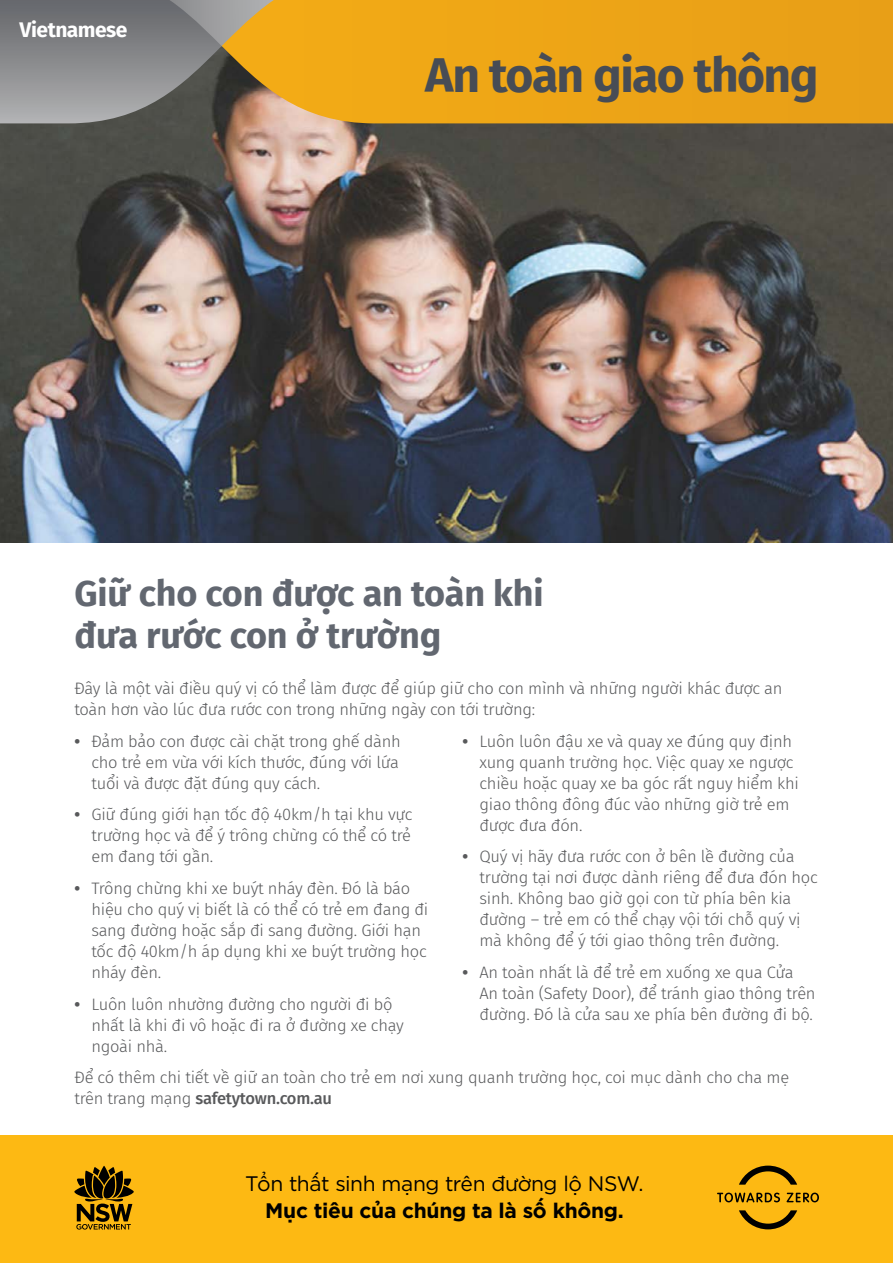
<style>
.page{position:relative;width:893px;height:1263px;background:#fff}
.page>*{position:absolute;margin:0;border:0;box-sizing:border-box;transform-origin:0 0}
.t1{font:700 48px "Fira Sans";letter-spacing:-.035em;color:#474c55}
.Page_Heading{font:700 36px/42px "Fira Sans";letter-spacing:-.005em;color:#626770}
.t2{font:21px "Gotham Ay Pro";letter-spacing:-.02em;color:#000}
.t3{font:700 21px "Gotham Ay Pro";letter-spacing:-.015em;color:#000}
.t4{font:700 21px "Fira Sans";letter-spacing:-.02em;color:#fff}
.Body{font:300 16.5px/21px "Fira Sans";letter-spacing:-.015em;color:#58595b}
.s1{font-weight:700}
.s2{font-weight:500}
</style>
<div class="page">
<div style="left:0;top:1135px;width:893px;height:128px;background:#fdb913"></div>
<svg style="left:74px;top:1166px;width:60px;height:63px"></svg>
<svg style="left:739px;top:1210px;width:58px;height:19px"></svg>
<svg style="left:739px;top:1165px;width:58px;height:20px"></svg>
<svg style="left:717px;top:1192px;width:63px;height:10px"></svg>
<svg style="left:787px;top:1192px;width:32px;height:10px"></svg>
<img style="left:0;top:123px;width:893px;height:419px">
<div style="left:370px;top:0;width:523px;height:123px;background:#eca417"></div>
<svg style="left:0;top:0;width:370px;height:123px;background:#a48d61"></svg>
<p class="t4" style="left:20px;top:12px;width:109px">Vietnamese</p>
<h1 class="t1" style="left:425px;top:34px;width:395px">An toàn giao thông</h1>
<p class="Page_Heading" style="left:74px;top:569px;width:471px">Giữ cho con được an toàn khi đưa rước con ở trường</p>
<p class="Body" style="left:74px;top:678px;width:710px">Đây là một vài điều quý vị có thể làm được để giúp giữ cho con mình và những người khác được an toàn hơn vào lúc đưa rước con trong những ngày con tới trường:</p>
<p class="Body" style="left:91px;top:730px;width:311px;text-align:justify;text-indent:-17px"><span class="s1">•</span> Đảm bảo con được cài chặt trong ghế dành cho trẻ em vừa với kích thước, đúng với lứa tuổi và được đặt đúng quy cách.</p>
<p class="Body" style="left:91px;top:804px;width:323px;text-align:justify;text-indent:-17px"><span class="s1">•</span> Giữ đúng giới hạn tốc độ 40km/h tại khu vực trường học và để ý trông chừng có thể có trẻ em đang tới gần.</p>
<p class="Body" style="left:91px;top:878px;width:338px;text-indent:-17px"><span class="s1">•</span> Trông chừng khi xe buýt nháy đèn. Đó là báo hiệu cho quý vị biết là có thể có trẻ em đang đi sang đường hoặc sắp đi sang đường. Giới hạn tốc độ 40km/h áp dụng khi xe buýt trường học nháy đèn.</p>
<p class="Body" style="left:91px;top:993px;width:314px;text-indent:-17px"><span class="s1">•</span> Luôn luôn nhường đường cho người đi bộ nhất là khi đi vô hoặc đi ra ở đường xe chạy ngoài nhà.</p>
<p class="Body" style="left:479px;top:730px;width:321px;text-indent:-17px"><span class="s1">•</span> Luôn luôn đậu xe và quay xe đúng quy định xung quanh trường học. Việc quay xe ngược chiều hoặc quay xe ba góc rất nguy hiểm khi giao thông đông đúc vào những giờ trẻ em được đưa đón.</p>
<p class="Body" style="left:479px;top:846px;width:340px;text-indent:-17px"><span class="s1">•</span> Quý vị hãy đưa rước con ở bên lề đường của trường tại nơi được dành riêng để đưa đón học sinh. Không bao giờ gọi con từ phía bên kia đường – trẻ em có thể chạy vội tới chỗ quý vị mà không để ý tới giao thông trên đường.</p>
<p class="Body" style="left:479px;top:962px;width:338px;text-indent:-17px"><span class="s1">•</span> An toàn nhất là để trẻ em xuống xe qua Cửa<br>An toàn (Safety Door), để tránh giao thông trên đường. Đó là cửa sau xe phía bên đường đi bộ.</p>
<p class="Body" style="left:74px;top:1067px;width:716px">Để có thêm chi tiết về giữ an toàn cho trẻ em nơi xung quanh trường học, coi mục dành cho cha mẹ trên trang mạng <span class="s2">safetytown.com.au</span></p>
<p class="t2" style="left:245px;top:1171px;width:400px">Tổn thất sinh mạng trên đường lộ NSW.</p>
<p class="t3" style="left:265px;top:1198px;width:360px">Mục tiêu của chúng ta là số không.</p>
</div>
